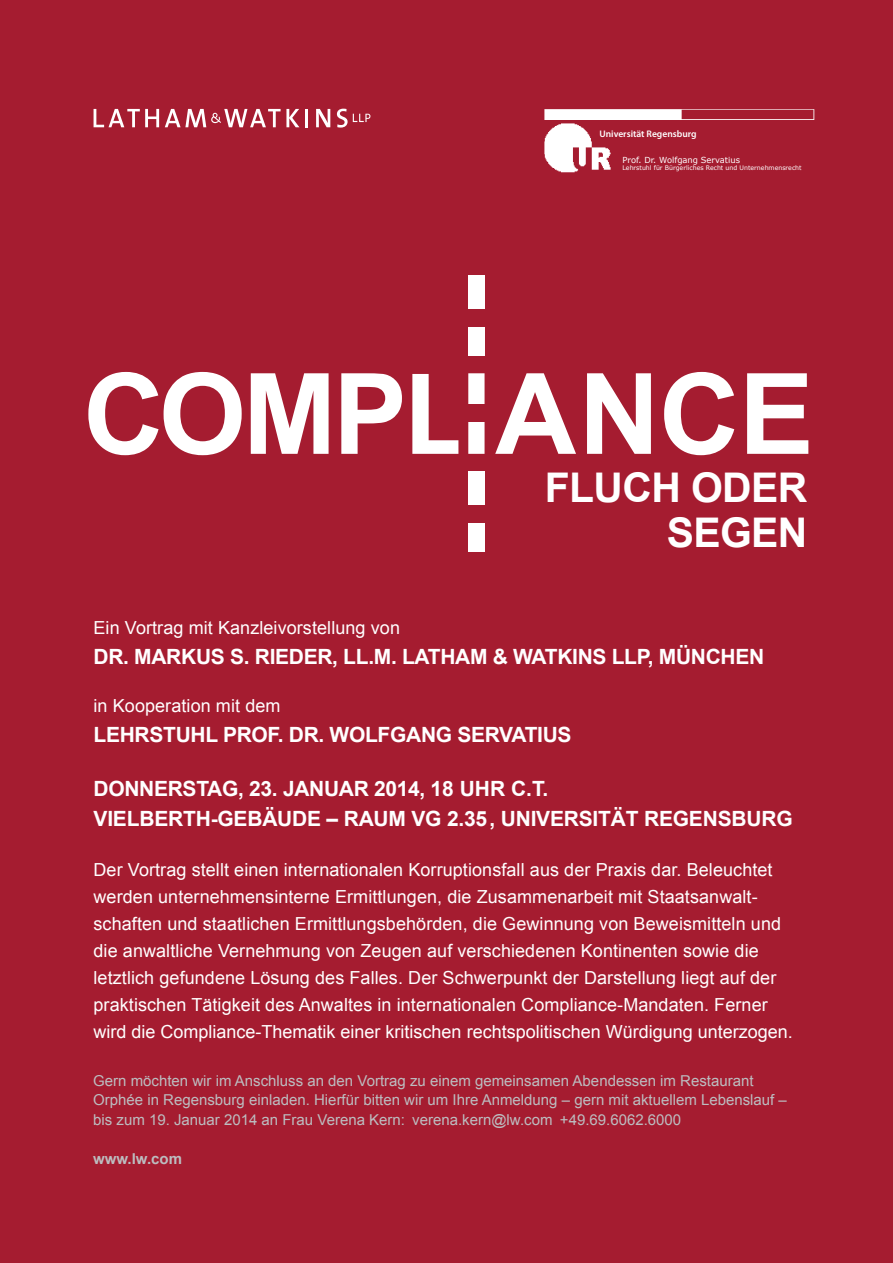
<style>
.page{position:relative;width:893px;height:1263px;background:#a51c30}
.page>*{position:absolute;margin:0;border:0;box-sizing:border-box;transform-origin:0 0}
.t1{font:700 40.95px/45px "Arial";letter-spacing:-.015em;color:#fff;text-align:right}
.t2{font:700 21px/30px "Arial";letter-spacing:-.015em;color:#fff}
.t3{font:18px/27px "Arial";letter-spacing:.005em;color:#fff}
.t4{font:15px/19.5px "Arial";color:#bcbdc0}
.t5{font:700 15px "Arial";color:#bcbdc0}
.t6{font:600 9.6px "Myriad Pro";color:#fff}
.t7{font:8.4px "Verdana";color:#fff}
.t8{font:6.3px "Verdana";color:#fff}
</style>
<div class="page">
<svg style="left:94px;top:109px;width:65px;height:18px"></svg>
<svg style="left:316px;top:109px;width:14px;height:18px"></svg>
<hr style="left:305px;top:109px;width:3px;height:18px;background:#fff">
<svg style="left:165px;top:109px;width:134px;height:18px"></svg>
<svg style="left:337px;top:109px;width:33px;height:19px"></svg>
<div style="left:468px;top:471px;width:17px;height:80px;background:#fff"></div>
<div style="left:468px;top:275px;width:17px;height:81px;background:#fff"></div>
<svg style="left:88px;top:372px;width:720px;height:83px"></svg>
<div style="left:453px;top:405px;width:46px;height:17px;background:#a51c30"></div>
<div style="left:453px;top:506px;width:46px;height:17px;background:#a51c30"></div>
<div style="left:453px;top:310px;width:46px;height:17px;background:#a51c30"></div>
<img style="left:544px;top:109px;width:271px;height:64px">
<p class="t6" style="left:599px;top:127px;width:99px">Universität Regensburg</p>
<p class="t7" style="left:622px;top:154px;width:119px">Prof. Dr. Wolfgang Servatius</p>
<p class="t8" style="left:622px;top:164px;width:181px">Lehrstuhl für Bürgerliches Recht und Unternehmensrecht</p>
<h1 class="t1" style="left:545px;top:465px;width:264px">FLUCH ODER<br>SEGEN</h1>
<p class="t3" style="left:94px;top:614px;width:308px">Ein Vortrag mit Kanzleivorstellung von</p>
<p class="t2" style="left:94px;top:642px;width:672px">DR. MARKUS S. RIEDER, LL.M. LATHAM &amp; WATKINS LLP, MÜNCHEN</p>
<p class="t3" style="left:94px;top:692px;width:188px">in Kooperation mit dem</p>
<p class="t2" style="left:94px;top:720px;width:479px">LEHRSTUHL PROF. DR. WOLFGANG SERVATIUS</p>
<p class="t2" style="left:94px;top:774px;width:701px">DONNERSTAG, 23. JANUAR 2014, 18 UHR C.T.<br>VIELBERTH-GEBÄUDE – RAUM VG 2.35 , UNIVERSITÄT REGENSBURG</p>
<p class="t3" style="left:94px;top:856px;width:701px">Der Vortrag stellt einen internationalen Korruptionsfall aus der Praxis dar. Beleuchtet werden unternehmensinterne Ermittlungen, die Zusammenarbeit mit Staatsanwalt&shy;schaften und staatlichen Ermittlungsbehörden, die Gewinnung von Beweismitteln und die anwaltliche Vernehmung von Zeugen auf verschiedenen Kontinenten sowie die letztlich gefundene Lösung des Falles. Der Schwerpunkt der Darstellung liegt auf der praktischen Tätigkeit des Anwaltes in internationalen Compliance-Mandaten. Ferner wird die Compliance-Thematik einer kritischen rechtspolitischen Würdigung unterzogen.</p>
<p class="t4" style="left:93px;top:1071px;width:695px">Gern möchten wir im Anschluss an den Vortrag zu einem gemeinsamen Abendessen im Restaurant<br>Orphée in Regensburg einladen. Hierfür bitten wir um Ihre Anmeldung – gern mit aktuellem Lebenslauf – bis zum 19. Januar 2014 an Frau Verena Kern: verena.kern@lw.com +49.69.6062.6000</p>
<p class="t5" style="left:93px;top:1150px;width:90px">www.lw.com</p>
</div>
